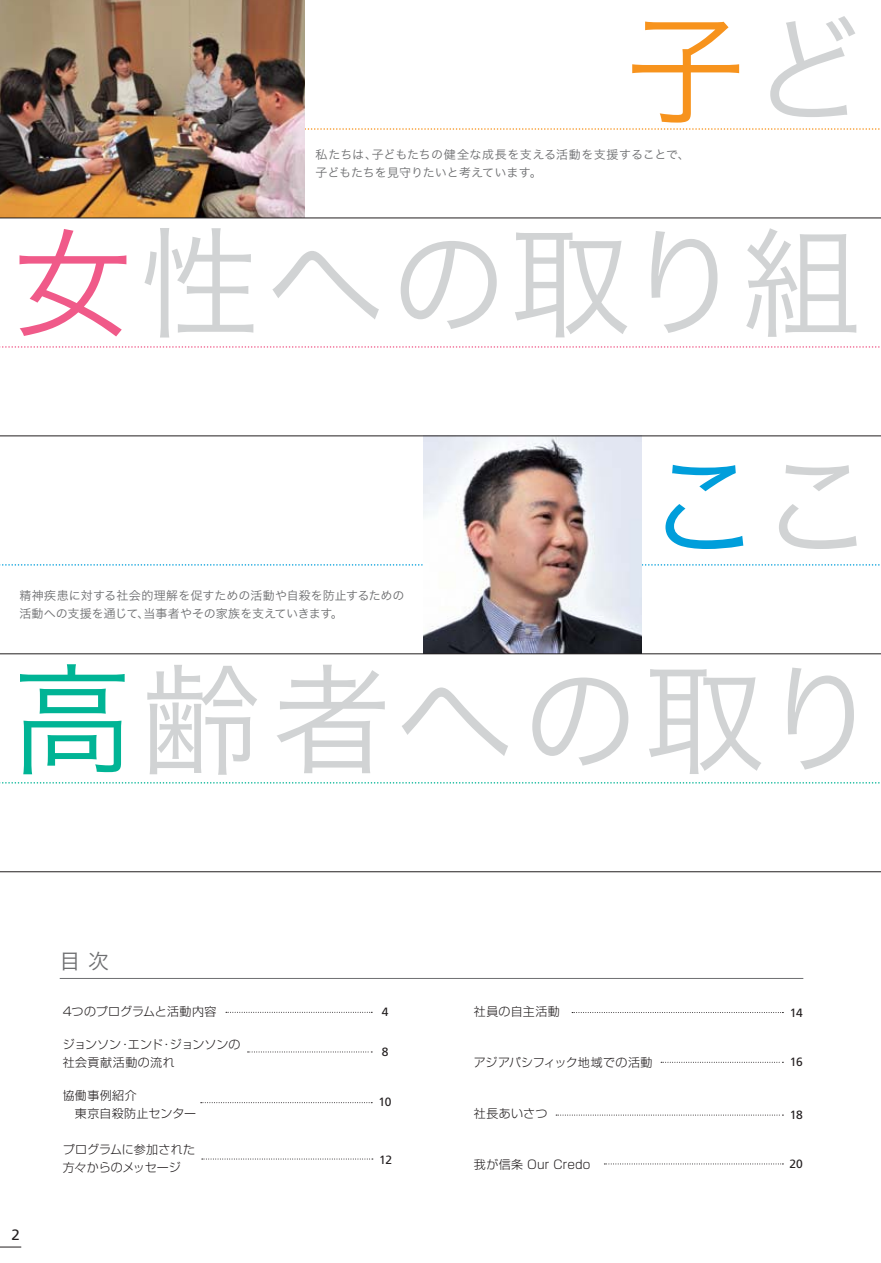
<style>
.page{position:relative;width:881px;height:1263px;background:#fff}
.page>*{position:absolute;margin:0;border:0;box-sizing:border-box;transform-origin:0 0}
.t1{font:120px/212px "Hira Kaku Pro W3 90 pv RKSJ H";letter-spacing:.025em;color:#d1d3d4;text-align:right}
.t2{font:21px "Hira Kaku Pro W3 90 pv RKSJ H";color:#6d6e70}
.t3{font:15px "Frutiger";color:#231f20}
.t4{font:12px/18px "Shin Go Pro Light 90 pv RKSJ H";letter-spacing:.01em;color:#231f20}
.t5{font:12px/18px "Hira Kaku Pro W3 90 pv RKSJ H";color:#6d6e70}
.t6{font:12px "Frutiger";letter-spacing:-.02em;color:#231f20}
.s1{color:#f7931d}
.s2{color:#f05a89}
.s3{color:#009edb}
.s4{color:#00b495}
</style>
<div class="page">
<svg style="left:0;top:1247px;width:21px;height:1px"></svg>
<svg style="left:0;top:564px;width:880px;height:2px"></svg>
<svg style="left:0;top:346px;width:880px;height:2px"></svg>
<svg style="left:305px;top:128px;width:575px;height:2px"></svg>
<svg style="left:0;top:782px;width:880px;height:1px"></svg>
<img style="left:0;top:0;width:305px;height:218px">
<img style="left:423px;top:436px;width:218px;height:217px">
<hr style="left:0;top:653px;width:880px;height:1px;background:#231f20">
<hr style="left:0;top:435px;width:880px;height:1px;background:#231f20">
<hr style="left:0;top:218px;width:880px;height:1px;background:#231f20">
<hr style="left:0;top:871px;width:880px;height:1px;background:#231f20">
<hr style="left:60px;top:978px;width:743px;height:1px;background:#6d6e70">
<svg style="left:226px;top:1012px;width:146px;height:1px"></svg>
<svg style="left:247px;top:1051px;width:125px;height:1px"></svg>
<svg style="left:201px;top:1102px;width:171px;height:1px"></svg>
<svg style="left:660px;top:1062px;width:123px;height:1px"></svg>
<svg style="left:556px;top:1115px;width:227px;height:1px"></svg>
<svg style="left:604px;top:1163px;width:179px;height:1px"></svg>
<svg style="left:202px;top:1159px;width:171px;height:1px"></svg>
<svg style="left:572px;top:1012px;width:211px;height:1px"></svg>
<h1 class="t1" style="left:13px;top:-19px;width:857px"><span class="s1">子</span>ど<br><span class="s2">女</span>性への取り組</h1>
<p class="t5" style="left:315px;top:147px;width:375px">私たちは、子どもたちの健全な成長を支える活動を支援することで、子どもたちを見守りたいと考えています。</p>
<h1 class="t1" style="left:12px;top:415px;width:869px;line-height:213.8px"><span class="s3">こ</span>こ<br><span class="s4">高</span>齢者への取り</h1>
<p class="t5" style="left:19px;top:588px;width:386px">精神疾患に対する社会的理解を促すための活動や自殺を防止するための活動への支援を通じて、当事者やその家族を支えていきます。</p>
<p class="t3" style="left:12px;top:1229px;width:10px">2</p>
<h2 class="t2" style="left:60px;top:953px;width:51px">目次</h2>
<p class="t4" style="left:63px;top:1004px;width:155px">4つのプログラムと活動内容</p>
<p class="t4" style="left:63px;top:1037px;width:179px">ジョンソン・エンド・ジョンソンの社会貢献活動の流れ</p>
<p class="t4" style="left:63px;top:1088px;width:135px">協働事例紹介<br>　東京自殺防止センター</p>
<p class="t4" style="left:63px;top:1142px;width:134px">プログラムに参加された方々からのメッセージ</p>
<p class="t6" style="left:381px;top:1007px;width:8px">4</p>
<p class="t6" style="left:381px;top:1047px;width:8px">8</p>
<p class="t6" style="left:378px;top:1097px;width:15px">10</p>
<p class="t6" style="left:379px;top:1155px;width:14px">12</p>
<p class="t4" style="left:473px;top:1004px;width:88px">社員の自主活動</p>
<p class="t4" style="left:473px;top:1055px;width:180px">アジアパシフィック地域での活動</p>
<p class="t4" style="left:473px;top:1106px;width:75px">社長あいさつ</p>
<p class="t4" style="left:473px;top:1157px;width:118px">我が信条 Our Credo</p>
<p class="t6" style="left:789px;top:1008px;width:14px">14</p>
<p class="t6" style="left:789px;top:1057px;width:15px">16</p>
<p class="t6" style="left:789px;top:1110px;width:15px">18</p>
<p class="t6" style="left:789px;top:1158px;width:15px">20</p>
</div>
